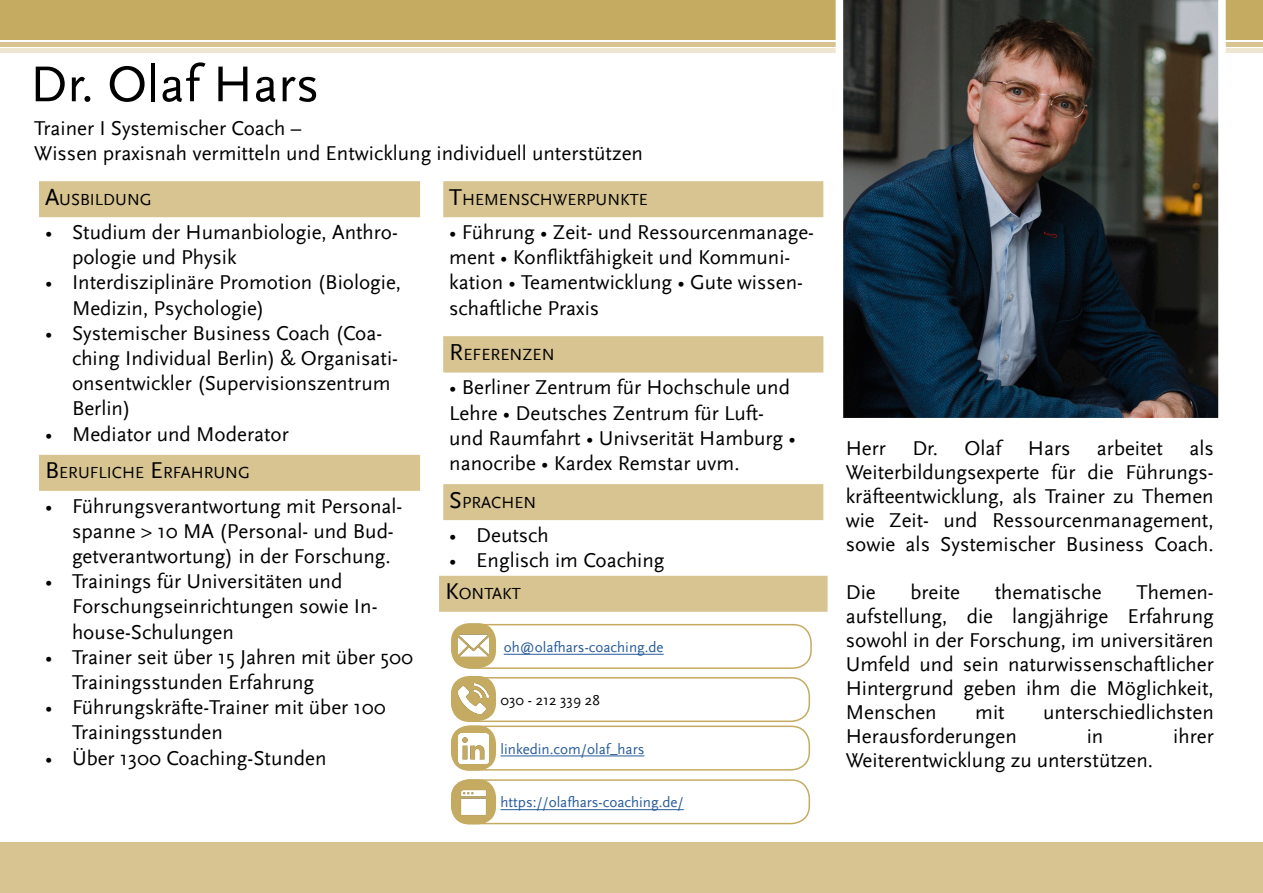
<style>
.page{position:relative;width:1263px;height:893px;background:#fff}
.page>*{position:absolute;margin:0;border:0;box-sizing:border-box;transform-origin:0 0}
.t1{font:52.5px "HU Scala Sans";color:#000}
.Grundtext{font:21px/25.2px "HU Scala Sans";color:#000}
.Überschriften_1_Führ{font:16.95px "HU Scala Sans";color:#000}
.Überschriften_1_Führ-2{font:16.8px "HU Scala Sans";color:#000}
.Grundtext-2{font:15px "HU Scala Sans";color:#275b9b}
.Grundtext-3{font:15px "HU Scala Sans";color:#000}
.s1{font-size:24px}
.s2{font-size:24.3px}
</style>
<div class="page">
<div style="left:0;top:843px;width:1263px;height:50px;background:#d7c491"></div>
<div style="left:0;top:0;width:1263px;height:39px;background:#c5aa62"></div>
<hr style="left:0;top:49px;width:1263px;height:4px;background:#eee6d0">
<hr style="left:0;top:43px;width:1263px;height:4px;background:#d7c491">
<div style="left:39px;top:181px;width:381px;height:36px;background:#d7c491"></div>
<div style="left:39px;top:455px;width:381px;height:36px;background:#d7c491"></div>
<div style="left:443px;top:181px;width:380px;height:36px;background:#d7c491"></div>
<div style="left:443px;top:336px;width:380px;height:37px;background:#d7c491"></div>
<div style="left:443px;top:484px;width:380px;height:36px;background:#d7c491"></div>
<img style="left:836px;top:0;width:390px;height:418px">
<div style="left:439px;top:576px;width:388px;height:36px;background:#d7c491"></div>
<hr style="left:500px;top:756px;width:144px;height:1px;background:#275b9b">
<div style="left:451px;top:726px;width:359px;height:45px;border:2px solid #c5aa62;border-radius:18px"></div>
<div style="left:451px;top:726px;width:45px;height:45px;background:#c5aa62;border-radius:18px"></div>
<img style="left:458px;top:733px;width:30px;height:30px">
<div style="left:451px;top:677px;width:359px;height:45px;border:2px solid #c5aa62;border-radius:18px"></div>
<div style="left:451px;top:676px;width:45px;height:45px;background:#c5aa62;border-radius:18px"></div>
<img style="left:458px;top:684px;width:30px;height:30px">
<hr style="left:504px;top:654px;width:160px;height:1px;background:#275b9b">
<div style="left:453px;top:624px;width:359px;height:45px;border:2px solid #c5aa62;border-radius:18px"></div>
<div style="left:451px;top:623px;width:45px;height:45px;background:#c5aa62;border-radius:18px"></div>
<img style="left:458px;top:634px;width:30px;height:23px">
<hr style="left:500px;top:809px;width:184px;height:1px;background:#275b9b">
<div style="left:451px;top:779px;width:359px;height:45px;border:2px solid #c5aa62;border-radius:18px"></div>
<div style="left:451px;top:779px;width:45px;height:45px;background:#c5aa62;border-radius:18px"></div>
<img style="left:461px;top:790px;width:25px;height:25px">
<p class="t1" style="left:30px;top:56px;width:291px">Dr. Olaf Hars</p>
<p class="Grundtext" style="left:34px;top:116px;width:268px">Trainer I Systemischer Coach –</p>
<p class="Grundtext" style="left:34px;top:141px;width:610px">Wissen praxisnah vermitteln und Entwicklung individuell unterstützen</p>
<p class="Überschriften_1_Führ-2" style="left:45px;top:190px;width:108px"><span class="s1">A</span>USBILDUNG</p>
<p class="Grundtext" style="left:72px;top:220px;width:327px;text-indent:-27px">• Studium der Humanbiologie, Anthro&shy;pologie und Physik</p>
<p class="Grundtext" style="left:72px;top:270px;width:331px;text-indent:-27px">• Interdisziplinäre Promotion (Biologie,<br>Medizin, Psychologie)</p>
<p class="Grundtext" style="left:72px;top:321px;width:327px;text-indent:-27px">• Systemischer Business Coach (Coa&shy;ching Individual Berlin) &amp; Organisati&shy;onsentwickler (Supervisionszentrum<br>Berlin)</p>
<p class="Grundtext" style="left:45px;top:422px;width:245px">• Mediator und Moderator</p>
<p class="Überschriften_1_Führ-2" style="left:45px;top:464px;width:206px"><span class="s1">B</span> ERUFLICHE <span class="s1">E</span>RFAHRUNG</p>
<p class="Grundtext" style="left:72px;top:494px;width:332px;text-indent:-27px">• Führungsverantwortung mit Personal&shy;spanne &gt; 10 MA (Personal- und Bud&shy;getverantwortung) in der Forschung.</p>
<p class="Grundtext" style="left:72px;top:569px;width:307px;text-indent:-27px">• Trainings für Universitäten und<br>Forschungseinrichtungen sowie In&shy;house-Schulungen</p>
<p class="Grundtext" style="left:72px;top:645px;width:343px;text-indent:-27px">• Trainer seit über 15 Jahren mit über 500<br>Trainingsstunden Erfahrung</p>
<p class="Grundtext" style="left:72px;top:695px;width:315px;text-indent:-27px">• Führungskräfte-Trainer mit über 100<br>Trainingsstunden</p>
<p class="Grundtext" style="left:45px;top:746px;width:283px">• Über 1300 Coaching-Stunden</p>
<p class="Überschriften_1_Führ-2" style="left:449px;top:190px;width:200px"><span class="s1">T</span>HEMENSCHWERPUNKTE</p>
<p class="Grundtext" style="left:449px;top:220px;width:366px">• Führung • Zeit- und Ressourcenmanage&shy;ment • Konfliktfähigkeit und Kommuni&shy;kation • Teamentwicklung • Gute wissen&shy;schaftliche Praxis</p>
<p class="Überschriften_1_Führ" style="left:449px;top:345px;width:107px"><span class="s2">R</span>EFERENZEN</p>
<p class="Grundtext" style="left:449px;top:375px;width:348px">• Berliner Zentrum für Hochschule und Lehre • Deutsches Zentrum für Luft&shy;und Raumfahrt • Univserität Hamburg • nanocribe • Kardex Remstar uvm.</p>
<p class="Überschriften_1_Führ-2" style="left:449px;top:493px;width:88px"><span class="s1">S</span>PRACHEN</p>
<p class="Grundtext" style="left:449px;top:523px;width:101px">• Deutsch</p>
<p class="Grundtext" style="left:449px;top:548px;width:217px">• Englisch im Coaching</p>
<p class="Überschriften_1_Führ-2" style="left:445px;top:585px;width:77px"><span class="s1">K</span>ONTAKT</p>
<p class="Grundtext-2" style="left:504px;top:639px;width:161px">oh@olafhars-coaching.de</p>
<p class="Grundtext-3" style="left:500px;top:692px;width:101px">030 - 212 339 28</p>
<p class="Grundtext-2" style="left:500px;top:740px;width:145px">linkedin.com/olaf_hars</p>
<p class="Grundtext-2" style="left:500px;top:794px;width:185px">https://olafhars-coaching.de/</p>
<p class="Grundtext" style="left:846px;top:436px;width:42px">Herr</p>
<p class="Grundtext" style="left:912px;top:436px;width:90px">Dr. Olaf</p>
<p class="Grundtext" style="left:1028px;top:436px;width:44px">Hars</p>
<p class="Grundtext" style="left:1097px;top:436px;width:68px">arbeitet</p>
<p class="Grundtext" style="left:846px;top:436px;width:370px;line-height:24px;text-align:justify;text-indent:344px">als Weiterbildungsexperte für die Führungs&shy;kräfteentwicklung, als Trainer zu Themen wie Zeit- und Ressourcenmanagement, sowie als Systemischer Business Coach.</p>
<p class="Grundtext" style="left:846px;top:580px;width:31px">Die</p>
<p class="Grundtext" style="left:910px;top:580px;width:51px">breite</p>
<p class="Grundtext" style="left:995px;top:580px;width:108px">thematische</p>
<p class="Grundtext" style="left:846px;top:580px;width:370px;line-height:24px;text-align:justify;text-indent:291px">Themen&shy;aufstellung, die langjährige Erfahrung sowohl in der Forschung, im universitären Umfeld und sein naturwissenschaftlicher Hintergrund geben ihm die Möglichkeit, Menschen</p>
<p class="Grundtext" style="left:975px;top:700px;width:31px">mit</p>
<p class="Grundtext" style="left:1043px;top:700px;width:172px">unterschiedlichsten</p>
<p class="Grundtext" style="left:846px;top:724px;width:173px">Herausforderungen</p>
<p class="Grundtext" style="left:1087px;top:724px;width:18px">in</p>
<p class="Grundtext" style="left:1173px;top:724px;width:42px">ihrer</p>
<p class="Grundtext" style="left:846px;top:748px;width:309px">Weiterentwicklung zu unterstützen.</p>
</div>
